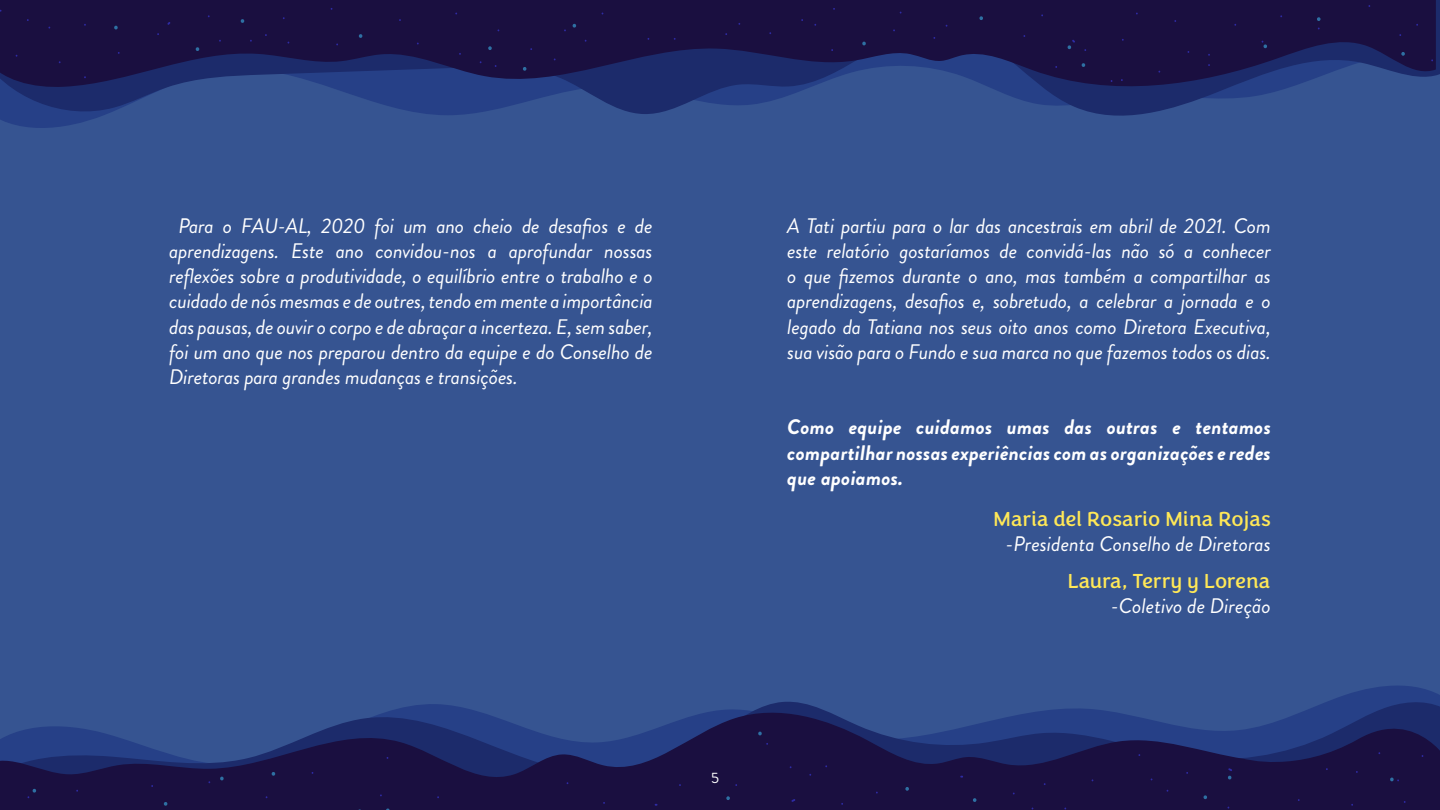
<style>
.page{position:relative;width:1440px;height:810px;background:#365491}
.page>*{position:absolute;margin:0;border:0;box-sizing:border-box;transform-origin:0 0}
.t1{font:italic 21px/25.2px "Brandon Grotesque";letter-spacing:-.01em;color:#fff;text-align:justify}
.t2{font:italic 700 21px/25.2px "Brandon Grotesque";letter-spacing:.01em;color:#fff;text-align:justify}
.t3{font:21px "Congenial";color:#ffe857}
.t4{font:15px "Brandon Grotesque";color:#fff}
</style>
<div class="page">
<svg style="left:1333px;top:686px;width:107px;height:14px"></svg>
<svg style="left:0;top:0;width:1440px;height:126px"></svg>
<svg style="left:0;top:0;width:1436px;height:99px;fill:#1a0f40"></svg>
<svg style="left:0;top:704px;width:1440px;height:106px;fill:#1a0f40"></svg>
<svg style="left:791px;top:799px;width:4px;height:3px"></svg>
<svg style="left:1399px;top:34px;width:12px;height:3px"></svg>
<svg style="left:114px;top:26px;width:4px;height:3px"></svg>
<svg style="left:195px;top:47px;width:5px;height:4px"></svg>
<svg style="left:572px;top:24px;width:5px;height:4px"></svg>
<svg style="left:862px;top:42px;width:4px;height:3px"></svg>
<svg style="left:1067px;top:40px;width:8px;height:9px"></svg>
<svg style="left:1081px;top:63px;width:5px;height:4px"></svg>
<svg style="left:1316px;top:17px;width:5px;height:4px"></svg>
<svg style="left:1401px;top:52px;width:5px;height:4px"></svg>
<svg style="left:1261px;top:41px;width:7px;height:7px"></svg>
<svg style="left:979px;top:16px;width:5px;height:4px"></svg>
<svg style="left:488px;top:46px;width:4px;height:4px"></svg>
<svg style="left:522px;top:67px;width:5px;height:4px"></svg>
<svg style="left:358px;top:34px;width:5px;height:4px"></svg>
<svg style="left:240px;top:19px;width:5px;height:4px"></svg>
<svg style="left:271px;top:772px;width:5px;height:4px"></svg>
<svg style="left:758px;top:732px;width:4px;height:3px"></svg>
<svg style="left:726px;top:796px;width:5px;height:4px"></svg>
<svg style="left:905px;top:787px;width:5px;height:4px"></svg>
<svg style="left:972px;top:798px;width:5px;height:4px"></svg>
<svg style="left:1227px;top:768px;width:5px;height:11px"></svg>
<svg style="left:1203px;top:795px;width:5px;height:4px"></svg>
<svg style="left:1389px;top:778px;width:10px;height:3px"></svg>
<svg style="left:27px;top:789px;width:10px;height:9px"></svg>
<svg style="left:163px;top:802px;width:5px;height:4px"></svg>
<svg style="left:219px;top:777px;width:5px;height:3px"></svg>
<p class="t1" style="left:169px;top:213px;width:485px;text-indent:9px">Para o FAU-AL, 2020 foi um ano cheio de desafios e de aprendizagens. Este ano convidou-nos a aprofundar nossas reflexões sobre a produtividade, o equilíbrio entre o trabalho e o cuidado de nós mesmas e de outres, tendo em mente a importância das pausas, de ouvir o corpo e de abraçar a incerteza. E, sem saber, foi um ano que nos preparou dentro da equipe e do Conselho de Diretoras para grandes mudanças e transições.</p>
<p class="t1" style="left:787px;top:213px;width:485px">A Tati partiu para o lar das ancestrais em abril de 2021. Com este relatório gostaríamos de convidá-las não só a conhecer o que fizemos durante o ano, mas também a compartilhar as aprendizagens, desafios e, sobretudo, a celebrar a jornada e o legado da Tatiana nos seus oito anos como Diretora Executiva, sua visão para o Fundo e sua marca no que fazemos todos os dias.</p>
<p class="t2" style="left:787px;top:415px;width:485px">Como equipe cuidamos umas das outras e tentamos compartilhar nossas experiências com as organizações e redes que apoiamos.</p>
<p class="t3" style="left:993px;top:507px;width:279px">Maria del Rosario Mina Rojas</p>
<p class="t1" style="left:1006px;top:532px;width:267px">-Presidenta Conselho de Diretoras</p>
<p class="t3" style="left:1067px;top:569px;width:205px">Laura, Terry y Lorena</p>
<p class="t4" style="left:711px;top:768px;width:9px">5</p>
<p class="t1" style="left:1111px;top:594px;width:162px">-Coletivo de Direção</p>
</div>
